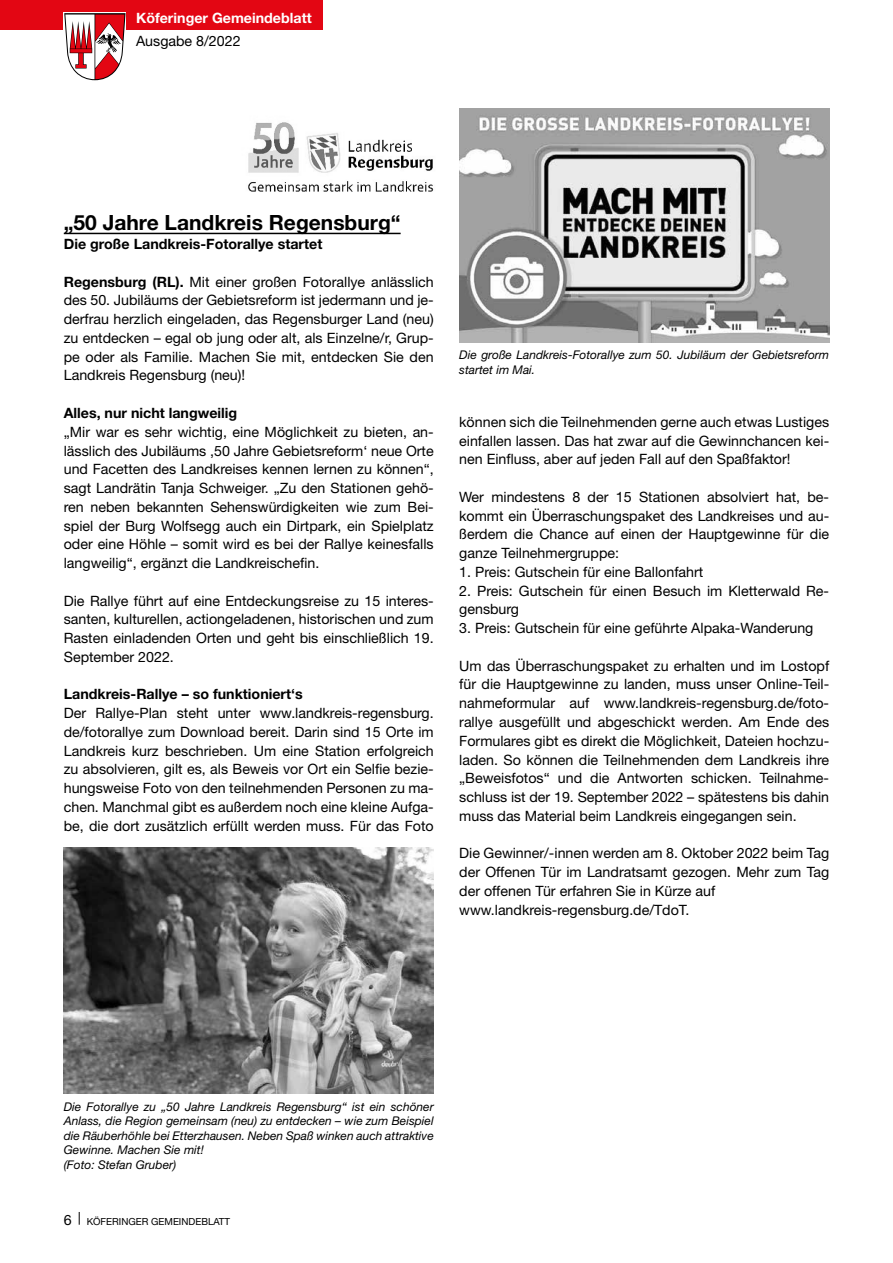
<style>
.page{position:relative;width:893px;height:1263px;background:#fff}
.page>*{position:absolute;margin:0;border:0;box-sizing:border-box;transform-origin:0 0}
.t1{font:700 21px "Helvetica Neue LT Std";color:#000}
.t2{font:14.25px/18.8px "Helvetica Neue LT Std";color:#000;text-align:justify}
.t3{font:700 14.25px "Helvetica Neue LT Std";color:#000}
.t4{font:700 14.25px "Helvetica Neue LT Std";color:#fff}
.t5{font:italic 12px/14.4px "Helvetica Neue LT Std";color:#000}
.t6{font:9.75px "Helvetica Neue LT Std";color:#000}
.s1{font-weight:700}
.s2{font-size:14.25px}
</style>
<div class="page">
<div style="left:0;top:0;width:323px;height:30px;background:#e30613"></div>
<svg style="left:64px;top:13px;width:62px;height:67px"></svg>
<svg style="left:79px;top:1212px;width:1px;height:13px"></svg>
<img style="left:248px;top:122px;width:186px;height:70px">
<hr style="left:64px;top:233px;width:337px;height:1px;background:#000">
<img style="left:64px;top:847px;width:370px;height:247px">
<img style="left:459px;top:108px;width:370px;height:235px">
<p class="t4" style="left:136px;top:9px;width:177px">Köferinger Gemeindeblatt</p>
<p class="t2" style="left:136px;top:31px;width:106px">Ausgabe 8/2022</p>
<h1 class="t1" style="left:64px;top:210px;width:338px">„50 Jahre Landkreis Regensburg“</h1>
<p class="t3" style="left:64px;top:235px;width:260px">Die große Landkreis-Fotorallye startet</p>
<p class="t2" style="left:64px;top:272px;width:371px"><span class="s1">Regensburg (RL).</span> Mit einer großen Fotorallye anlässlich des 50. Jubiläums der Gebietsreform ist jedermann und je&shy;derfrau herzlich eingeladen, das Regensburger Land (neu) zu entdecken – egal ob jung oder alt, als Einzelne/r, Grup&shy;pe oder als Familie. Machen Sie mit, entdecken Sie den Landkreis Regensburg (neu)!</p>
<p class="t3" style="left:64px;top:404px;width:175px">Alles, nur nicht langweilig</p>
<p class="t2" style="left:64px;top:422px;width:371px">„Mir war es sehr wichtig, eine Möglichkeit zu bieten, an&shy;lässlich des Jubiläums ‚50 Jahre Gebietsreform‘ neue Orte und Facetten des Landkreises kennen lernen zu können“, sagt Landrätin Tanja Schweiger. „Zu den Stationen gehö&shy;ren neben bekannten Sehenswürdigkeiten wie zum Bei&shy;spiel der Burg Wolfsegg auch ein Dirtpark, ein Spielplatz oder eine Höhle – somit wird es bei der Rallye keinesfalls langweilig“, ergänzt die Landkreischefin.</p>
<p class="t2" style="left:64px;top:591px;width:371px">Die Rallye führt auf eine Entdeckungsreise zu 15 interes&shy;santen, kulturellen, actiongeladenen, historischen und zum Rasten einladenden Orten und geht bis einschließlich 19.<br>September 2022.</p>
<p class="t3" style="left:64px;top:685px;width:241px">Landkreis-Rallye – so funktioniert‘s</p>
<p class="t2" style="left:64px;top:703px;width:371px">Der Rallye-Plan steht unter www.landkreis-regensburg. de/fotorallye zum Download bereit. Darin sind 15 Orte im Landkreis kurz beschrieben. Um eine Station erfolgreich zu absolvieren, gilt es, als Beweis vor Ort ein Selfie bezie&shy;hungsweise Foto von den teilnehmenden Personen zu ma&shy;chen. Manchmal gibt es außerdem noch eine kleine Aufga&shy;be, die dort zusätzlich erfüllt werden muss. Für das Foto</p>
<p class="t5" style="left:459px;top:348px;width:371px">Die große Landkreis-Fotorallye zum 50. Jubiläum der Gebietsreform startet im Mai.</p>
<p class="t2" style="left:459px;top:412px;width:371px">können sich die Teilnehmenden gerne auch etwas Lustiges einfallen lassen. Das hat zwar auf die Gewinnchancen kei&shy;nen Einfluss, aber auf jeden Fall auf den Spaßfaktor!</p>
<p class="t2" style="left:459px;top:487px;width:371px">Wer mindestens 8 der 15 Stationen absolviert hat, be&shy;kommt ein Überraschungspaket des Landkreises und au&shy;ßerdem die Chance auf einen der Hauptgewinne für die ganze Teilnehmergruppe:</p>
<p class="t2" style="left:459px;top:562px;width:246px">1. Preis: Gutschein für eine Ballonfahrt</p>
<p class="t2" style="left:459px;top:581px;width:371px">2. Preis: Gutschein für einen Besuch im Kletterwald Re&shy;gensburg</p>
<p class="t2" style="left:459px;top:619px;width:356px">3. Preis: Gutschein für eine geführte Alpaka-Wanderung</p>
<p class="t2" style="left:459px;top:656px;width:371px">Um das Überraschungspaket zu erhalten und im Lostopf für die Hauptgewinne zu landen, muss unser Online-Teil&shy;nahmeformular auf www.landkreis-regensburg.de/foto&shy;rallye ausgefüllt und abgeschickt werden. Am Ende des Formulares gibt es direkt die Möglichkeit, Dateien hochzu&shy;laden. So können die Teilnehmenden dem Landkreis ihre „Beweisfotos“ und die Antworten schicken. Teilnahme&shy;schluss ist der 19. September 2022 – spätestens bis dahin muss das Material beim Landkreis eingegangen sein.</p>
<p class="t2" style="left:459px;top:844px;width:371px;text-align:left">Die Gewinner/-innen werden am 8. Oktober 2022 beim Tag der Offenen Tür im Landratsamt gezogen. Mehr zum Tag der offenen Tür erfahren Sie in Kürze auf www.landkreis-regensburg.de/TdoT.</p>
<p class="t5" style="left:64px;top:1099px;width:371px">Die Fotorallye zu „50 Jahre Landkreis Regensburg“ ist ein schöner Anlass, die Region gemeinsam (neu) zu entdecken – wie zum Beispiel die Räuberhöhle bei Etterzhausen. Neben Spaß winken auch attraktive Gewinne. Machen Sie mit!<br>(Foto: Stefan Gruber)</p>
<p class="t6" style="left:64px;top:1215px;width:168px"><span class="s2">6</span> KÖFERINGER GEMEINDEBLATT</p>
</div>
